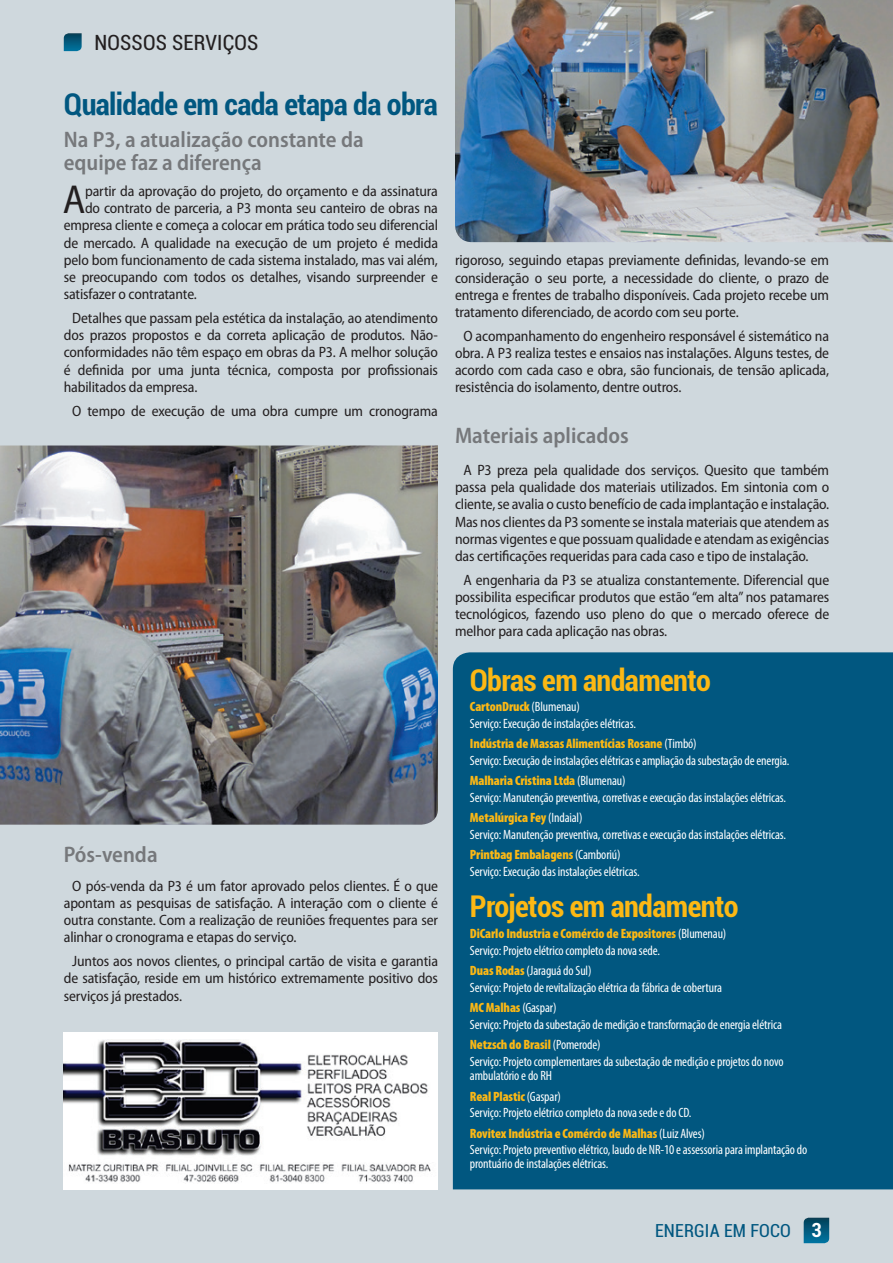
<style>
.page{position:relative;width:893px;height:1263px;background:#cfd8dd}
.page>*{position:absolute;margin:0;border:0;box-sizing:border-box;transform-origin:0 0}
.t1{font:semi-condensed 40.65px "Myriad Pro";color:#231f20}
.t2{font:700 condensed 30px "Roboto";letter-spacing:-.02em;color:#fcb814}
.t3{font:700 condensed 30px "Roboto";letter-spacing:-.02em;color:#015780}
.t4{font:600 semi-condensed 22.5px "Myriad Pro";color:#76787b}
.t5{font:condensed 21px "Roboto";letter-spacing:.01em;color:#231f20}
.t6{font:700 condensed 19.5px "Roboto";color:#fff}
.t7{font:condensed 18px "Roboto";letter-spacing:.01em;color:#015780}
.t8{font:semi-condensed 15px/17.2px "Myriad Pro";letter-spacing:-.01em;color:#231f20;text-align:justify}
.t9{font:condensed 13.5px/14.2px "Myriad Pro";letter-spacing:-.01em;color:#fff}
.t10{font:900 condensed 13.5px "Myriad Pro";letter-spacing:-.01em;color:#fcb814}
.s1{font-weight:400;color:#fff}
.s2{font-weight:900;color:#fcb814}
</style>
<div class="page">
<svg style="left:804px;top:1218px;width:25px;height:25px"></svg>
<svg style="left:64px;top:33px;width:18px;height:18px"></svg>
<img style="left:64px;top:1032px;width:374px;height:157px">
<div style="left:453px;top:652px;width:440px;height:537px;background:#015780"></div>
<img style="left:455px;top:0;width:438px;height:242px">
<img style="left:0;top:445px;width:438px;height:380px">
<p class="t5" style="left:94px;top:28px;width:166px">NOSSOS SERVIÇOS</p>
<p class="t3" style="left:64px;top:84px;width:376px">Qualidade em cada etapa da obra</p>
<p class="t4" style="left:64px;top:125px;width:301px">Na P3, a atualização constante da</p>
<p class="t4" style="left:64px;top:148px;width:200px">equipe faz a diferença</p>
<p class="t1" style="left:63px;top:175px;width:24px">A</p>
<p class="t8" style="left:85px;top:182px;width:354px">partir da aprovação do projeto, do orçamento e da assinatura</p>
<p class="t8" style="left:85px;top:199px;width:354px">do contrato de parceria, a P3 monta seu canteiro de obras na</p>
<p class="t8" style="left:64px;top:216px;width:376px">empresa cliente e começa a colocar em prática todo seu diferencial</p>
<p class="t8" style="left:64px;top:234px;width:376px">de mercado. A qualidade na execução de um projeto é medida</p>
<p class="t8" style="left:64px;top:251px;width:376px">pelo bom funcionamento de cada sistema instalado, mas vai além,</p>
<p class="t8" style="left:64px;top:268px;width:376px">se preocupando com todos os detalhes, visando surpreender e</p>
<p class="t8" style="left:64px;top:285px;width:135px">satisfazer o contratante.</p>
<p class="t8" style="left:64px;top:309px;width:376px;text-indent:9px">Detalhes que passam pela estética da instalação, ao atendimento dos prazos propostos e da correta aplicação de produtos. Não&shy;conformidades não têm espaço em obras da P3. A melhor solução é definida por uma junta técnica, composta por profissionais habilitados da empresa.</p>
<p class="t8" style="left:72px;top:402px;width:367px">O tempo de execução de uma obra cumpre um cronograma</p>
<p class="t4" style="left:64px;top:841px;width:95px">Pós-venda</p>
<p class="t8" style="left:64px;top:877px;width:376px;text-indent:9px">O pós-venda da P3 é um fator aprovado pelos clientes. É o que apontam as pesquisas de satisfação. A interação com o cliente é outra constante. Com a realização de reuniões frequentes para ser alinhar o cronograma e etapas do serviço.</p>
<p class="t8" style="left:64px;top:952px;width:376px;text-indent:9px">Juntos aos novos clientes, o principal cartão de visita e garantia de satisfação, reside em um histórico extremamente positivo dos serviços já prestados.</p>
<p class="t8" style="left:455px;top:251px;width:376px">rigoroso, seguindo etapas previamente definidas, levando-se em consideração o seu porte, a necessidade do cliente, o prazo de entrega e frentes de trabalho disponíveis. Cada projeto recebe um tratamento diferenciado, de acordo com seu porte.</p>
<p class="t8" style="left:455px;top:327px;width:376px;text-indent:9px">O acompanhamento do engenheiro responsável é sistemático na obra. A P3 realiza testes e ensaios nas instalações. Alguns testes, de acordo com cada caso e obra, são funcionais, de tensão aplicada, resistência do isolamento, dentre outros.</p>
<p class="t4" style="left:455px;top:421px;width:175px">Materiais aplicados</p>
<p class="t8" style="left:455px;top:461px;width:376px;text-indent:9px">A P3 preza pela qualidade dos serviços. Quesito que também passa pela qualidade dos materiais utilizados. Em sintonia com o cliente, se avalia o custo benefício de cada implantação e instalação.<br>Mas nos clientes da P3 somente se instala materiais que atendem as normas vigentes e que possuam qualidade e atendam as exigências das certificações requeridas para cada caso e tipo de instalação.</p>
<p class="t8" style="left:455px;top:571px;width:376px;text-indent:9px">A engenharia da P3 se atualiza constantemente. Diferencial que possibilita especificar produtos que estão “em alta” nos patamares tecnológicos, fazendo uso pleno do que o mercado oferece de melhor para cada aplicação nas obras.</p>
<p class="t2" style="left:470px;top:659px;width:242px">Obras em andamento</p>
<p class="t10" style="left:470px;top:699px;width:111px">CartonDruck <span class="s1">(Blumenau)</span></p>
<p class="t9" style="left:470px;top:716px;width:168px">Serviço: Execução de instalações elétricas.</p>
<p class="t10" style="left:470px;top:736px;width:228px">Indústria de Massas Alimentícias Rosane <span class="s1">(Timbó)</span></p>
<p class="t9" style="left:470px;top:753px;width:321px">Serviço: Execução de instalações elétricas e ampliação da subestação de energia.</p>
<p class="t10" style="left:470px;top:773px;width:157px">Malharia Cristina Ltda <span class="s1">(Blumenau)</span></p>
<p class="t9" style="left:470px;top:790px;width:318px">Serviço: Manutenção preventiva, corretivas e execução das instalações elétricas.</p>
<p class="t10" style="left:470px;top:810px;width:114px">Metalúrgica Fey <span class="s1">(Indaial)</span></p>
<p class="t9" style="left:470px;top:827px;width:318px">Serviço: Manutenção preventiva, corretivas e execução das instalações elétricas.</p>
<p class="t10" style="left:470px;top:847px;width:152px">Printbag Embalagens<span class="s1">(Camboriú)</span></p>
<p class="t9" style="left:470px;top:864px;width:171px">Serviço: Execução das instalações elétricas.</p>
<p class="t2" style="left:470px;top:885px;width:270px">Projetos em andamento</p>
<p class="t10" style="left:470px;top:926px;width:258px">DiCarlo Industria e Comércio de Expositores<span class="s1">(Blumenau)</span></p>
<p class="t9" style="left:470px;top:943px;width:192px">Serviço: Projeto elétrico completo da nova sede.</p>
<p class="t9" style="left:470px;top:963px;width:123px"><span class="s2">Duas Rodas</span> (Jaraguá do Sul)</p>
<p class="t9" style="left:470px;top:980px;width:254px">Serviço: Projeto de revitalização elétrica da fábrica de cobertura</p>
<p class="t10" style="left:470px;top:1000px;width:88px">MC Malhas <span class="s1">(Gaspar)</span></p>
<p class="t9" style="left:470px;top:1017px;width:314px">Serviço: Projeto da subestação de medição e transformação de energia elétrica</p>
<p class="t10" style="left:470px;top:1037px;width:132px">Netzsch do Brasil <span class="s1">(Pomerode)</span></p>
<p class="t9" style="left:470px;top:1054px;width:315px">Serviço: Projeto complementares da subestação de medição e projetos do novo ambulatório e do RH</p>
<p class="t10" style="left:470px;top:1088px;width:93px">Real Plastic<span class="s1">(Gaspar)</span></p>
<p class="t9" style="left:470px;top:1105px;width:223px">Serviço: Projeto elétrico completo da nova sede e do CD.</p>
<p class="t10" style="left:470px;top:1125px;width:237px">Rovitex Indústria e Comércio de Malhas <span class="s1">(Luiz Alves)</span></p>
<p class="t9" style="left:470px;top:1142px;width:339px">Serviço: Projeto preventivo elétrico, laudo de NR-10 e assessoria para implantação do prontuário de instalações elétricas.</p>
<p class="t7" style="left:655px;top:1218px;width:137px">ENERGIA EM FOCO</p>
<p class="t6" style="left:811px;top:1217px;width:12px">3</p>
</div>
